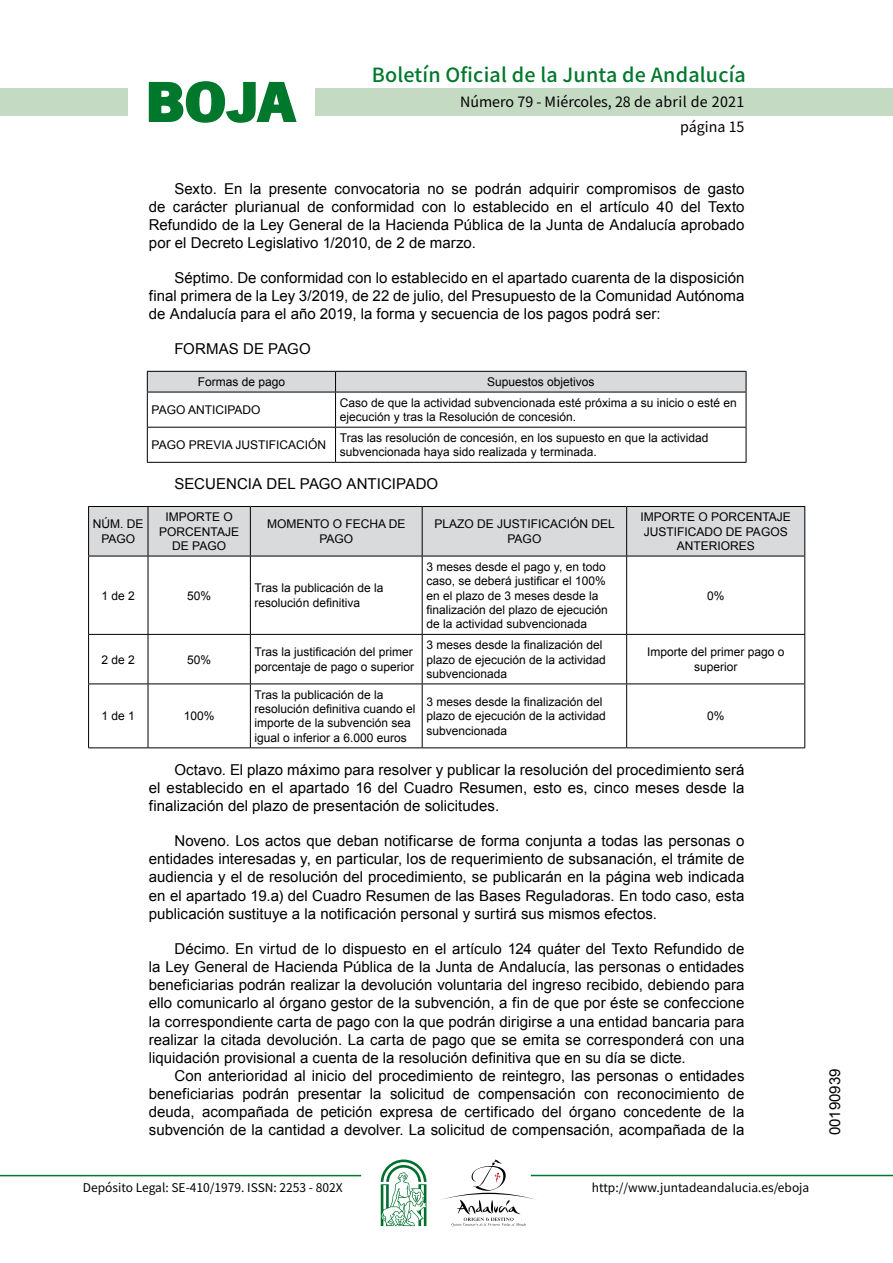
<style>
.page{position:relative;width:893px;height:1263px;background:#fff}
.page>*{position:absolute;margin:0;border:0;box-sizing:border-box;transform-origin:0 0}
.t1{font:700 57.75px "News Got T";color:#00782c;scale:1.14 1}
.t2{font:500 19.5px "Noto Sans HK";letter-spacing:.01em;color:#00782c}
.t3{font:15px/18.1px "Arial";color:#000;text-align:justify}
.t4{font:14.25px/24.5px "Noto Sans HK";color:#000;text-align:right}
.t5{font:12px/14.4px "Arial";color:#000}
.t6{font:12px "Noto Sans HK";color:#000}
</style>
<div class="page">
<div style="left:315px;top:88px;width:577px;height:28px;background:#c5dac3"></div>
<div style="left:0;top:88px;width:128px;height:28px;background:#c5dac3"></div>
<hr style="left:0;top:1175px;width:361px;height:1px;background:#00782c">
<hr style="left:531px;top:1175px;width:361px;height:1px;background:#00782c">
<svg style="left:148px;top:81px;width:149px;height:42px"></svg>
<svg style="left:442px;top:1159px;width:100px;height:67px"></svg>
<svg style="left:381px;top:1160px;width:45px;height:66px"></svg>
<svg style="left:147px;top:371px;width:599px;height:21px"></svg>
<hr style="left:147px;top:392px;width:188px;height:1px;background:#000">
<hr style="left:147px;top:392px;width:1px;height:35px;background:#000">
<hr style="left:335px;top:392px;width:411px;height:1px;background:#000">
<hr style="left:335px;top:392px;width:1px;height:35px;background:#000">
<hr style="left:745px;top:392px;width:1px;height:35px;background:#000">
<hr style="left:147px;top:427px;width:188px;height:1px;background:#000">
<hr style="left:147px;top:428px;width:1px;height:34px;background:#000">
<hr style="left:335px;top:427px;width:411px;height:1px;background:#000">
<hr style="left:335px;top:428px;width:1px;height:34px;background:#000">
<hr style="left:745px;top:428px;width:1px;height:34px;background:#000">
<hr style="left:147px;top:462px;width:188px;height:1px;background:#000">
<hr style="left:335px;top:462px;width:411px;height:1px;background:#000">
<div style="left:89px;top:507px;width:715px;height:49px;background:#d9dadb"></div>
<hr style="left:88px;top:506px;width:60px;height:1px;background:#000">
<hr style="left:88px;top:507px;width:1px;height:49px;background:#000">
<hr style="left:148px;top:506px;width:102px;height:1px;background:#000">
<hr style="left:148px;top:507px;width:1px;height:49px;background:#000">
<hr style="left:250px;top:506px;width:172px;height:1px;background:#000">
<hr style="left:250px;top:507px;width:1px;height:49px;background:#000">
<hr style="left:422px;top:506px;width:204px;height:1px;background:#000">
<hr style="left:422px;top:507px;width:1px;height:49px;background:#000">
<hr style="left:626px;top:506px;width:179px;height:1px;background:#000">
<hr style="left:626px;top:507px;width:1px;height:49px;background:#000">
<hr style="left:804px;top:507px;width:1px;height:49px;background:#000">
<hr style="left:88px;top:556px;width:60px;height:1px;background:#000">
<hr style="left:88px;top:556px;width:1px;height:78px;background:#000">
<hr style="left:148px;top:556px;width:102px;height:1px;background:#000">
<hr style="left:148px;top:556px;width:1px;height:78px;background:#000">
<hr style="left:250px;top:556px;width:172px;height:1px;background:#000">
<hr style="left:250px;top:556px;width:1px;height:78px;background:#000">
<hr style="left:422px;top:556px;width:204px;height:1px;background:#000">
<hr style="left:422px;top:556px;width:1px;height:78px;background:#000">
<hr style="left:626px;top:556px;width:179px;height:1px;background:#000">
<hr style="left:626px;top:556px;width:1px;height:78px;background:#000">
<hr style="left:804px;top:556px;width:1px;height:78px;background:#000">
<hr style="left:88px;top:634px;width:60px;height:1px;background:#000">
<hr style="left:88px;top:635px;width:1px;height:49px;background:#000">
<hr style="left:148px;top:634px;width:102px;height:1px;background:#000">
<hr style="left:148px;top:635px;width:1px;height:49px;background:#000">
<hr style="left:250px;top:634px;width:172px;height:1px;background:#000">
<hr style="left:250px;top:635px;width:1px;height:49px;background:#000">
<hr style="left:422px;top:634px;width:204px;height:1px;background:#000">
<hr style="left:422px;top:635px;width:1px;height:49px;background:#000">
<hr style="left:626px;top:634px;width:179px;height:1px;background:#000">
<hr style="left:626px;top:635px;width:1px;height:49px;background:#000">
<hr style="left:804px;top:635px;width:1px;height:49px;background:#000">
<hr style="left:88px;top:684px;width:60px;height:1px;background:#000">
<hr style="left:88px;top:684px;width:1px;height:63px;background:#000">
<hr style="left:148px;top:684px;width:102px;height:1px;background:#000">
<hr style="left:148px;top:684px;width:1px;height:63px;background:#000">
<hr style="left:250px;top:684px;width:172px;height:1px;background:#000">
<hr style="left:250px;top:684px;width:1px;height:63px;background:#000">
<hr style="left:422px;top:684px;width:204px;height:1px;background:#000">
<hr style="left:422px;top:684px;width:1px;height:63px;background:#000">
<hr style="left:626px;top:684px;width:179px;height:1px;background:#000">
<hr style="left:626px;top:684px;width:1px;height:63px;background:#000">
<hr style="left:804px;top:684px;width:1px;height:63px;background:#000">
<hr style="left:88px;top:747px;width:60px;height:1px;background:#000">
<hr style="left:148px;top:747px;width:102px;height:1px;background:#000">
<hr style="left:250px;top:747px;width:172px;height:1px;background:#000">
<hr style="left:422px;top:747px;width:204px;height:1px;background:#000">
<hr style="left:626px;top:747px;width:179px;height:1px;background:#000">
<h1 class="t1" style="left:145px;top:68px;width:133px">BOJA</h1>
<h2 class="t2" style="left:372px;top:64px;width:375px">Boletín Oficial de la Junta de Andalucía</h2>
<p class="t4" style="left:460px;top:90px;width:286px">Número 79 - Miércoles, 28 de abril de 2021 página 15</p>
<p class="t3" style="left:149px;top:180px;width:597px;text-indent:26px">Sexto. En la presente convocatoria no se podrán adquirir compromisos de gasto de carácter plurianual de conformidad con lo establecido en el artículo 40 del Texto Refundido de la Ley General de la Hacienda Pública de la Junta de Andalucía aprobado por el Decreto Legislativo 1/2010, de 2 de marzo.</p>
<p class="t3" style="left:149px;top:269px;width:597px;text-indent:26px">Séptimo. De conformidad con lo establecido en el apartado cuarenta de la disposición final primera de la Ley 3/2019, de 22 de julio, del Presupuesto de la Comunidad Autónoma de Andalucía para el año 2019, la forma y secuencia de los pagos podrá ser:</p>
<p class="t3" style="left:174px;top:340px;width:138px">FORMAS DE PAGO</p>
<p class="t5" style="left:198px;top:375px;width:89px">Formas de pago</p>
<p class="t5" style="left:487px;top:375px;width:109px">Supuestos objetivos</p>
<p class="t5" style="left:151px;top:403px;width:110px">PAGO ANTICIPADO</p>
<p class="t5" style="left:340px;top:396px;width:398px">Caso de que la actividad subvencionada esté próxima a su inicio o esté en ejecución y tras la Resolución de concesión.</p>
<p class="t5" style="left:151px;top:438px;width:176px">PAGO PREVIA JUSTIFICACIÓN</p>
<p class="t5" style="left:340px;top:431px;width:370px">Tras las resolución de concesión, en los supuesto en que la actividad subvencionada haya sido realizada y terminada.</p>
<p class="t3" style="left:174px;top:475px;width:265px">SECUENCIA DEL PAGO ANTICIPADO</p>
<p class="t5" style="left:93px;top:517px;width:52px;text-align:center">NÚM. DE<br>PAGO</p>
<p class="t5" style="left:159px;top:510px;width:81px;text-align:center">IMPORTE O<br>PORCENTAJE<br>DE PAGO</p>
<p class="t5" style="left:267px;top:517px;width:140px;text-align:center">MOMENTO O FECHA DE<br>PAGO</p>
<p class="t5" style="left:434px;top:517px;width:182px;text-align:center">PLAZO DE JUSTIFICACIÓN DEL<br>PAGO</p>
<p class="t5" style="left:640px;top:510px;width:152px;text-align:center">IMPORTE O PORCENTAJE<br>JUSTIFICADO DE PAGOS<br>ANTERIORES</p>
<p class="t5" style="left:102px;top:588px;width:35px">1 de 2</p>
<p class="t5" style="left:187px;top:588px;width:26px">50%</p>
<p class="t5" style="left:254px;top:581px;width:130px">Tras la publicación de la resolución definitiva</p>
<p class="t5" style="left:426px;top:560px;width:183px">3 meses desde el pago y, en todo caso, se deberá justificar el 100% en el plazo de 3 meses desde la finalización del plazo de ejecución de la actividad subvencionada</p>
<p class="t5" style="left:707px;top:588px;width:19px">0%</p>
<p class="t5" style="left:102px;top:652px;width:35px">2 de 2</p>
<p class="t5" style="left:187px;top:652px;width:26px">50%</p>
<p class="t5" style="left:254px;top:645px;width:161px">Tras la justificación del primer porcentaje de pago o superior</p>
<p class="t5" style="left:426px;top:638px;width:181px">3 meses desde la finalización del plazo de ejecución de la actividad subvencionada</p>
<p class="t5" style="left:647px;top:645px;width:139px;text-align:center">Importe del primer pago o superior</p>
<p class="t5" style="left:102px;top:709px;width:35px">1 de 1</p>
<p class="t5" style="left:184px;top:709px;width:32px">100%</p>
<p class="t5" style="left:254px;top:687px;width:162px">Tras la publicación de la resolución definitiva cuando el importe de la subvención sea igual o inferior a 6.000 euros</p>
<p class="t5" style="left:426px;top:695px;width:181px">3 meses desde la finalización del plazo de ejecución de la actividad subvencionada</p>
<p class="t5" style="left:707px;top:709px;width:19px">0%</p>
<p class="t3" style="left:149px;top:760px;width:597px;text-indent:26px">Octavo. El plazo máximo para resolver y publicar la resolución del procedimiento será el establecido en el apartado 16 del Cuadro Resumen, esto es, cinco meses desde la finalización del plazo de presentación de solicitudes.</p>
<p class="t3" style="left:149px;top:832px;width:597px;text-indent:26px">Noveno. Los actos que deban notificarse de forma conjunta a todas las personas o entidades interesadas y, en particular, los de requerimiento de subsanación, el trámite de audiencia y el de resolución del procedimiento, se publicarán en la página web indicada en el apartado 19.a) del Cuadro Resumen de las Bases Reguladoras. En todo caso, esta publicación sustituye a la notificación personal y surtirá sus mismos efectos.</p>
<p class="t3" style="left:149px;top:940px;width:597px;text-indent:26px">Décimo. En virtud de lo dispuesto en el artículo 124 quáter del Texto Refundido de la Ley General de Hacienda Pública de la Junta de Andalucía, las personas o entidades beneficiarias podrán realizar la devolución voluntaria del ingreso recibido, debiendo para ello comunicarlo al órgano gestor de la subvención, a fin de que por éste se confeccione la correspondiente carta de pago con la que podrán dirigirse a una entidad bancaria para realizar la citada devolución. La carta de pago que se emita se corresponderá con una liquidación provisional a cuenta de la resolución definitiva que en su día se dicte.</p>
<p class="t3" style="left:149px;top:1067px;width:597px;text-indent:26px">Con anterioridad al inicio del procedimiento de reintegro, las personas o entidades beneficiarias podrán presentar la solicitud de compensación con reconocimiento de deuda, acompañada de petición expresa de certificado del órgano concedente de la subvención de la cantidad a devolver. La solicitud de compensación, acompañada de la</p>
<p class="t3" style="left:826px;top:1135px;width:68px;rotate:-90deg">00190939</p>
<p class="t6" style="left:83px;top:1181px;width:261px">Depósito Legal: SE-410/1979. ISSN: 2253 - 802X</p>
<p class="t6" style="left:592px;top:1181px;width:219px">http://www.juntadeandalucia.es/eboja</p>
</div>
